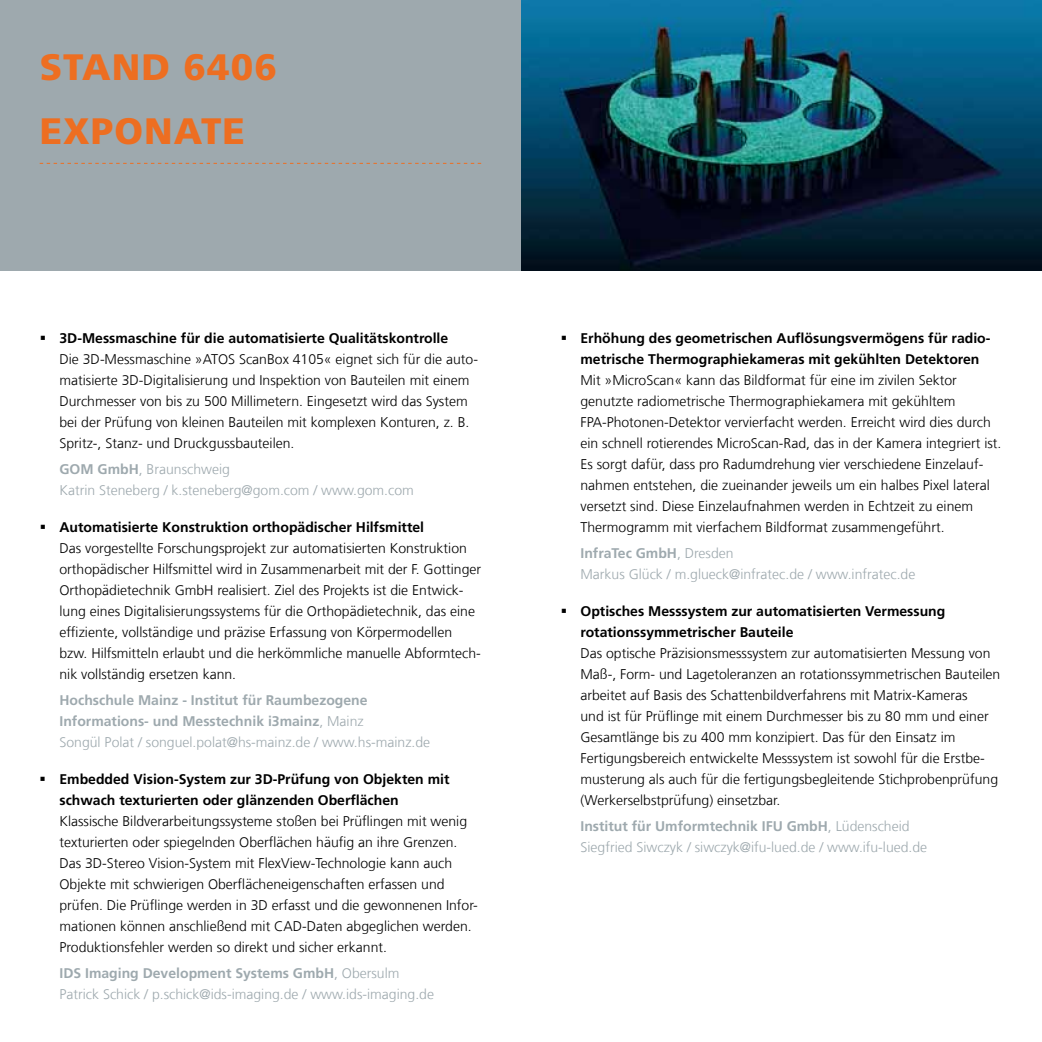
<style>
.page{position:relative;width:1042px;height:1042px;background:#fff}
.page>*{position:absolute;margin:0;border:0;box-sizing:border-box;transform-origin:0 0}
.t1{font:900 36.75px "Frutiger LT Com";letter-spacing:.03em;color:#ed6e21}
.t2{font:300 14px/21px "Frutiger LT Com";color:#000}
.t3{font:700 14px/21px "Frutiger LT Com";color:#000}
.t4{font:300 14px/21px "Frutiger LT Com";color:#9ea9ae}
.t5{font:700 14px/21px "Frutiger LT Com";color:#9ea9ae}
.s1{font-weight:700}
.s2{font-weight:300}
</style>
<div class="page">
<div style="left:0;top:0;width:546px;height:270px;background:#9ea9ae"></div>
<svg style="left:40px;top:163px;width:441px;height:1px"></svg>
<img style="left:521px;top:0;width:521px;height:270px">
<h1 class="t1" style="left:40px;top:45px;width:239px">STAND 6406</h1>
<h1 class="t1" style="left:40px;top:109px;width:207px">EXPONATE</h1>
<p class="t3" style="left:60px;top:328px;width:390px">3D-Messmaschine für die automatisierte Qualitätskontrolle</p>
<p class="t2" style="left:60px;top:349px;width:420px">Die 3D-Messmaschine »ATOS ScanBox 4105« eignet sich für die auto&shy;matisierte 3D-Digitalisierung und Inspektion von Bauteilen mit einem Durchmesser von bis zu 500 Millimetern. Eingesetzt wird das System bei der Prüfung von kleinen Bauteilen mit komplexen Konturen, z. B.<br>Spritz-, Stanz- und Druckgussbauteilen.</p>
<p class="t4" style="left:60px;top:459px;width:356px"><span class="s1">GOM GmbH</span>, Braunschweig<br>Katrin Steneberg / k.steneberg@gom.com / www.gom.com</p>
<p class="t3" style="left:60px;top:517px;width:366px">Automatisierte Konstruktion orthopädischer Hilfsmittel</p>
<p class="t2" style="left:60px;top:538px;width:423px">Das vorgestellte Forschungsprojekt zur automatisierten Konstruktion orthopädischer Hilfsmittel wird in Zusammenarbeit mit der F. Gottinger Orthopädietechnik GmbH realisiert. Ziel des Projekts ist die Entwick&shy;lung eines Digitalisierungssystems für die Orthopädietechnik, das eine effiziente, vollständige und präzise Erfassung von Körpermodellen bzw. Hilfsmitteln erlaubt und die herkömmliche manuelle Abformtech&shy;nik vollständig ersetzen kann.</p>
<p class="t5" style="left:60px;top:690px;width:372px">Hochschule Mainz - Institut für Raumbezogene<br>Informations- und Messtechnik i3mainz<span class="s2">, Mainz<br>Songül Polat / songuel.polat@hs-mainz.de / www.hs-mainz.de</span></p>
<p class="t3" style="left:59px;top:769px;width:391px">Embedded Vision-System zur 3D-Prüfung von Objekten mit schwach texturierten oder glänzenden Oberflächen</p>
<p class="t2" style="left:59px;top:811px;width:420px">Klassische Bildverarbeitungssysteme stoßen bei Prüflingen mit wenig texturierten oder spiegelnden Oberflächen häufig an ihre Grenzen.<br>Das 3D-Stereo Vision-System mit FlexView-Technologie kann auch Objekte mit schwierigen Oberflächeneigenschaften erfassen und prüfen. Die Prüflinge werden in 3D erfasst und die gewonnenen Infor&shy;mationen können anschließend mit CAD-Daten abgeglichen werden.<br>Produktionsfehler werden so direkt und sicher erkannt.</p>
<p class="t5" style="left:59px;top:963px;width:8px">IDS</p>
<p class="t4" style="left:59px;top:963px;width:376px;text-indent:26px"><span class="s1">Imaging Development Systems GmbH</span>, Obersulm<br>Patrick Schick / p.schick@ids-imaging.de / www.ids-imaging.de</p>
<p class="t3" style="left:580px;top:328px;width:411px">Erhöhung des geometrischen Auflösungsvermögens für radio&shy;metrische Thermographiekameras mit gekühlten Detektoren</p>
<p class="t2" style="left:580px;top:370px;width:422px">Mit »MicroScan« kann das Bildformat für eine im zivilen Sektor genutzte radiometrische Thermographiekamera mit gekühltem FPA-Photonen-Detektor vervierfacht werden. Erreicht wird dies durch ein schnell rotierendes MicroScan-Rad, das in der Kamera integriert ist.<br>Es sorgt dafür, dass pro Radumdrehung vier verschiedene Einzelauf&shy;nahmen entstehen, die zueinander jeweils um ein halbes Pixel lateral versetzt sind. Diese Einzelaufnahmen werden in Echtzeit zu einem Thermogramm mit vierfachem Bildformat zusammengeführt.</p>
<p class="t4" style="left:580px;top:543px;width:336px"><span class="s1">InfraTec GmbH</span>, Dresden<br>Markus Glück / m.glueck@infratec.de / www.infratec.de</p>
<p class="t3" style="left:580px;top:601px;width:366px">Optisches Messsystem zur automatisierten Vermessung rotationssymmetrischer Bauteile</p>
<p class="t2" style="left:580px;top:643px;width:421px">Das optische Präzisionsmesssystem zur automatisierten Messung von Maß-, Form- und Lagetoleranzen an rotationssymmetrischen Bauteilen arbeitet auf Basis des Schattenbildverfahrens mit Matrix-Kameras<br>und ist für Prüflinge mit einem Durchmesser bis zu 80 mm und einer Gesamtlänge bis zu 400 mm konzipiert. Das für den Einsatz im Fertigungsbereich entwickelte Messsystem ist sowohl für die Erstbe&shy;musterung als auch für die fertigungsbegleitende Stichprobenprüfung (Werkerselbstprüfung) einsetzbar.</p>
<p class="t4" style="left:580px;top:816px;width:348px"><span class="s1">Institut für Umformtechnik IFU GmbH</span>, Lüdenscheid<br>Siegfried Siwczyk / siwczyk@ifu-lued.de / www.ifu-lued.de</p>
</div>
